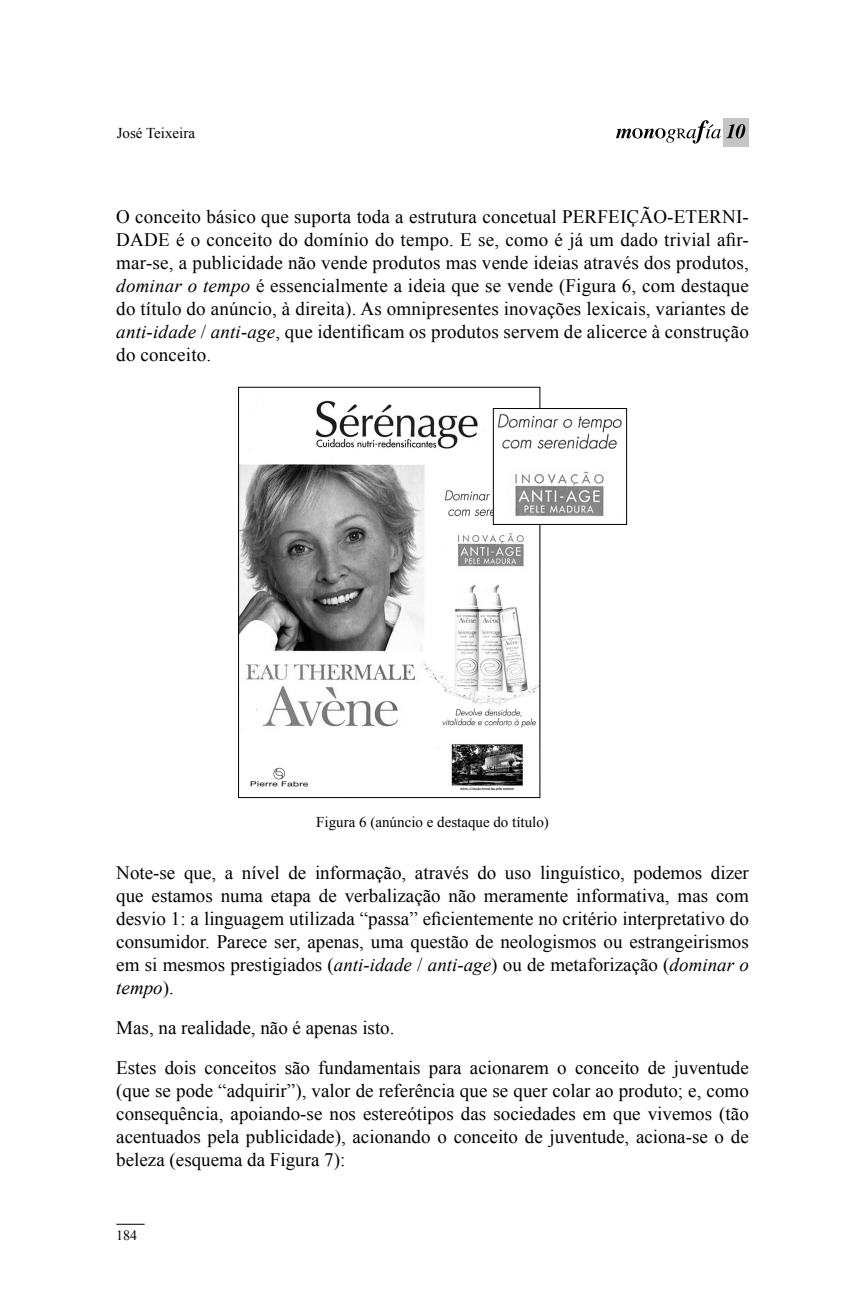
<style>
.page{position:relative;width:851px;height:1304px;background:#fff}
.page>*{position:absolute;margin:0;border:0;box-sizing:border-box;transform-origin:0 0}
.t1{font:19px/23px "Times New Roman";color:#000;text-align:justify}
.t2{font:15px "Times New Roman";color:#000}
.t3{font:14px "Times New Roman";color:#000}
.s1{font-style:italic}
</style>
<div class="page">
<div style="left:723px;top:119px;width:25px;height:28px;background:#c4c5c6"></div>
<svg style="left:616px;top:120px;width:104px;height:24px"></svg>
<svg style="left:726px;top:124px;width:19px;height:14px"></svg>
<svg style="left:116px;top:1224px;width:29px;height:1px"></svg>
<img style="left:240px;top:400px;width:298px;height:391px">
<div style="left:238px;top:387px;width:302px;height:411px;border:1px solid #000"></div>
<div style="left:493px;top:409px;width:133px;height:115px;background:#fff"></div>
<img style="left:497px;top:414px;width:125px;height:103px">
<div style="left:493px;top:408px;width:133px;height:117px;border:1px solid #000"></div>
<p class="t2" style="left:117px;top:123px;width:80px">José Teixeira</p>
<p class="t1" style="left:116px;top:205px;width:634px">O conceito básico que suporta toda a estrutura concetual PERFEIÇÃO-ETERNI-DADE é o conceito do domínio do tempo. E se, como é já um dado trivial afir&shy;mar-se, a publicidade não vende produtos mas vende ideias através dos produtos, <span class="s1">dominar o tempo</span> é essencialmente a ideia que se vende (Figura 6, com destaque do título do anúncio, à direita). As omnipresentes inovações lexicais, variantes de <span class="s1">anti-idade</span> / <span class="s1">anti-age</span>, que identificam os produtos servem de alicerce à construção do conceito.</p>
<p class="t2" style="left:316px;top:812px;width:234px">Figura 6 (anúncio e destaque do título)</p>
<p class="t1" style="left:116px;top:860px;width:634px">Note-se que, a nível de informação, através do uso linguístico, podemos dizer que estamos numa etapa de verbalização não meramente informativa, mas com desvio 1: a linguagem utilizada “passa” eficientemente no critério interpretativo do consumidor. Parece ser, apenas, uma questão de neologismos ou estrangeirismos em si mesmos prestigiados (<span class="s1">anti-idade</span> / <span class="s1">anti-age</span>) ou de metaforização (<span class="s1">dominar o tempo</span>).</p>
<p class="t1" style="left:116px;top:1007px;width:634px;line-height:40px">Mas, na realidade, não é apenas isto.<br>Estes dois conceitos são fundamentais para acionarem o conceito de juventude</p>
<p class="t1" style="left:116px;top:1078px;width:634px">(que se pode “adquirir”), valor de referência que se quer colar ao produto; e, como consequência, apoiando-se nos estereótipos das sociedades em que vivemos (tão acentuados pela publicidade), acionando o conceito de juventude, aciona-se o de beleza (esquema da Figura 7):</p>
<p class="t3" style="left:116px;top:1226px;width:22px">184</p>
</div>
